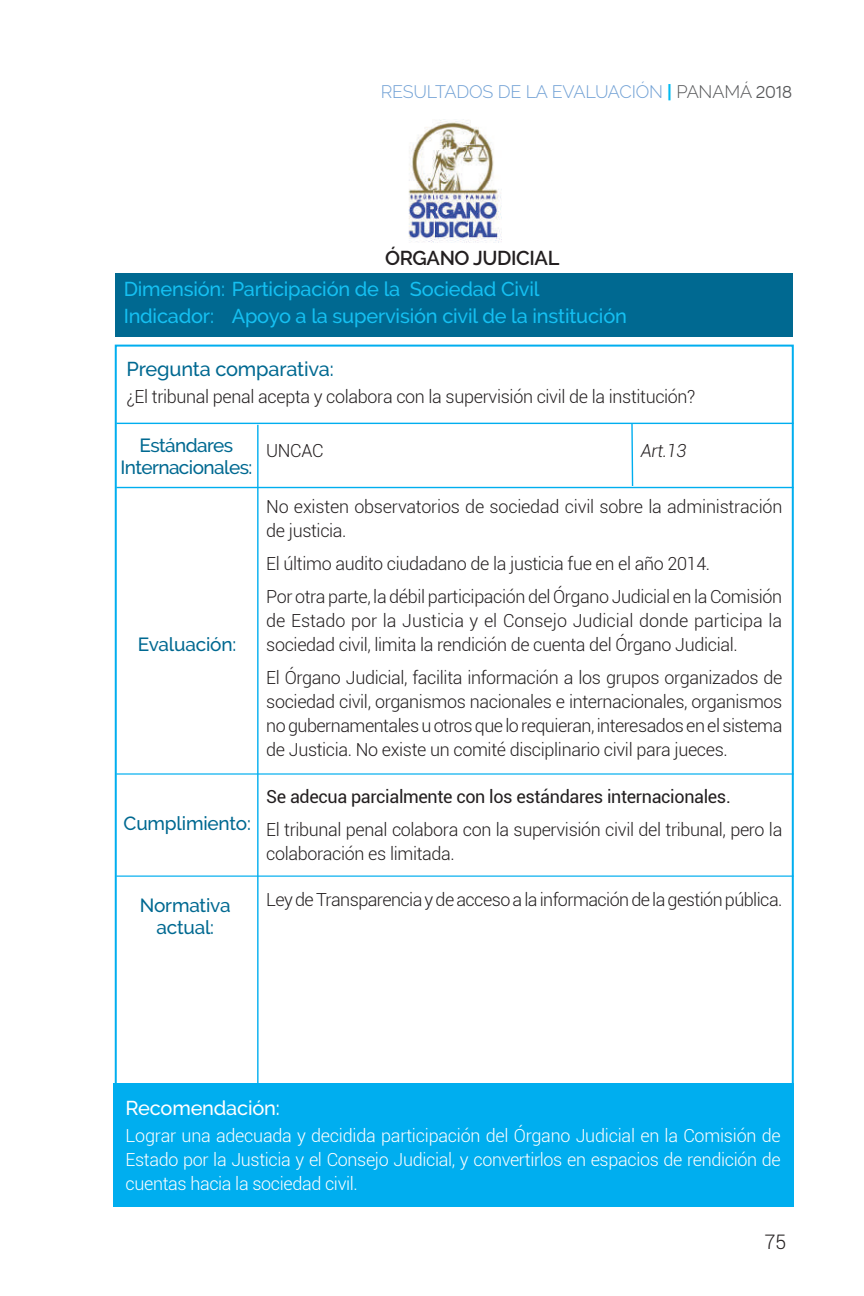
<style>
.page{position:relative;width:864px;height:1296px;background:#fff}
.page>*{position:absolute;margin:0;border:0;box-sizing:border-box;transform-origin:0 0}
.t1{font:500 20px/26.8px "Raleway";letter-spacing:-.01em;color:#15c0f2}
.t2{font:500 20px "Raleway";letter-spacing:-.01em;color:#006991}
.t3{font:600 20px "Raleway";letter-spacing:-.02em;color:#231f20}
.t4{font:500 20px "Raleway";letter-spacing:-.01em;color:#fff}
.t5{font:300 20px "Roboto";color:#231f20}
.t6{font:500 19px/22px "Raleway";letter-spacing:-.015em;color:#006991;text-align:center}
.t7{font:300 18px/24px "Roboto";letter-spacing:-.02em;color:#231f20}
.t8{font:300 18px/24px "Roboto";letter-spacing:-.02em;color:#fff;text-align:justify}
.t9{font:18px "Roboto";letter-spacing:-.02em;color:#231f20}
.t10{font:300 18px "Raleway";letter-spacing:-.01em;color:#71a1d5}
.t11{font:italic 300 18px "Roboto";color:#231f20}
.s1{font-weight:700;color:#00baf1}
.s2{color:#57585a}
.s3{font-family:"Bariol";font-weight:400;color:#57585a}
</style>
<div class="page">
<div style="left:115px;top:274px;width:678px;height:63px;background:#006991"></div>
<hr style="left:257px;top:425px;width:2px;height:684px;background:#00aeef">
<hr style="left:116px;top:487px;width:678px;height:1px;background:#00aeef">
<hr style="left:116px;top:773px;width:678px;height:2px;background:#00aeef">
<hr style="left:116px;top:423px;width:678px;height:1px;background:#00aeef">
<hr style="left:631px;top:424px;width:2px;height:62px;background:#00aeef">
<img style="left:408px;top:120px;width:94px;height:123px">
<div style="left:114px;top:1083px;width:680px;height:124px;background:#00aeef"></div>
<hr style="left:116px;top:876px;width:678px;height:1px;background:#00aeef">
<p class="t10" style="left:381px;top:81px;width:413px">RESULTADOS DE LA EVALUACIÓN <span class="s1">|</span> <span class="s2">PANAMÁ</span> <span class="s3">2018</span></p>
<p class="t3" style="left:385px;top:247px;width:176px">ÓRGANO JUDICIAL</p>
<p class="t1" style="left:124px;top:276px;width:505px">Dimensión: Participación de la Sociedad Civil<br>Indicador: Apoyo a la supervisión civil de la institución</p>
<p class="t2" style="left:127px;top:357px;width:209px">Pregunta comparativa:</p>
<p class="t7" style="left:127px;top:384px;width:570px">¿El tribunal penal acepta y colabora con la supervisión civil de la institución?</p>
<p class="t6" style="left:121px;top:434px;width:133px">Estándares<br>Internacionales:</p>
<p class="t7" style="left:266px;top:438px;width:59px">UNCAC</p>
<p class="t11" style="left:641px;top:438px;width:47px">Art.13</p>
<p class="t6" style="left:138px;top:634px;width:100px">Evaluación:</p>
<p class="t6" style="left:124px;top:812px;width:129px">Cumplimiento:</p>
<p class="t6" style="left:140px;top:894px;width:92px">Normativa actual:</p>
<p class="t7" style="left:266px;top:494px;width:518px">No existen observatorios de sociedad civil sobre la administración de justicia.</p>
<p class="t7" style="left:266px;top:547px;width:518px;line-height:33px">El último audito ciudadano de la justicia fue en el año 2014.<br>Por otra parte, la débil participación del Órgano Judicial en la Comisión</p>
<p class="t7" style="left:266px;top:608px;width:517px">de Estado por la Justicia y el Consejo Judicial donde participa la sociedad civil, limita la rendición de cuenta del Órgano Judicial.</p>
<p class="t7" style="left:266px;top:665px;width:518px;text-align:justify">El Órgano Judicial, facilita información a los grupos organizados de sociedad civil, organismos nacionales e internacionales, organismos no gubernamentales u otros que lo requieran, interesados en el sistema de Justicia. No existe un comité disciplinario civil para jueces.</p>
<p class="t9" style="left:266px;top:784px;width:466px">Se adecua parcialmente con los estándares internacionales.</p>
<p class="t7" style="left:266px;top:817px;width:518px">El tribunal penal colabora con la supervisión civil del tribunal, pero la colaboración es limitada.</p>
<p class="t7" style="left:266px;top:887px;width:518px">Ley de Transparencia y de acceso a la información de la gestión pública.</p>
<p class="t4" style="left:126px;top:1096px;width:156px">Recomendación:</p>
<p class="t8" style="left:126px;top:1123px;width:657px">Lograr una adecuada y decidida participación del Órgano Judicial en la Comisión de Estado por la Justicia y el Consejo Judicial, y convertirlos en espacios de rendición de cuentas hacia la sociedad civil.</p>
<p class="t5" style="left:764px;top:1228px;width:23px">75</p>
</div>
